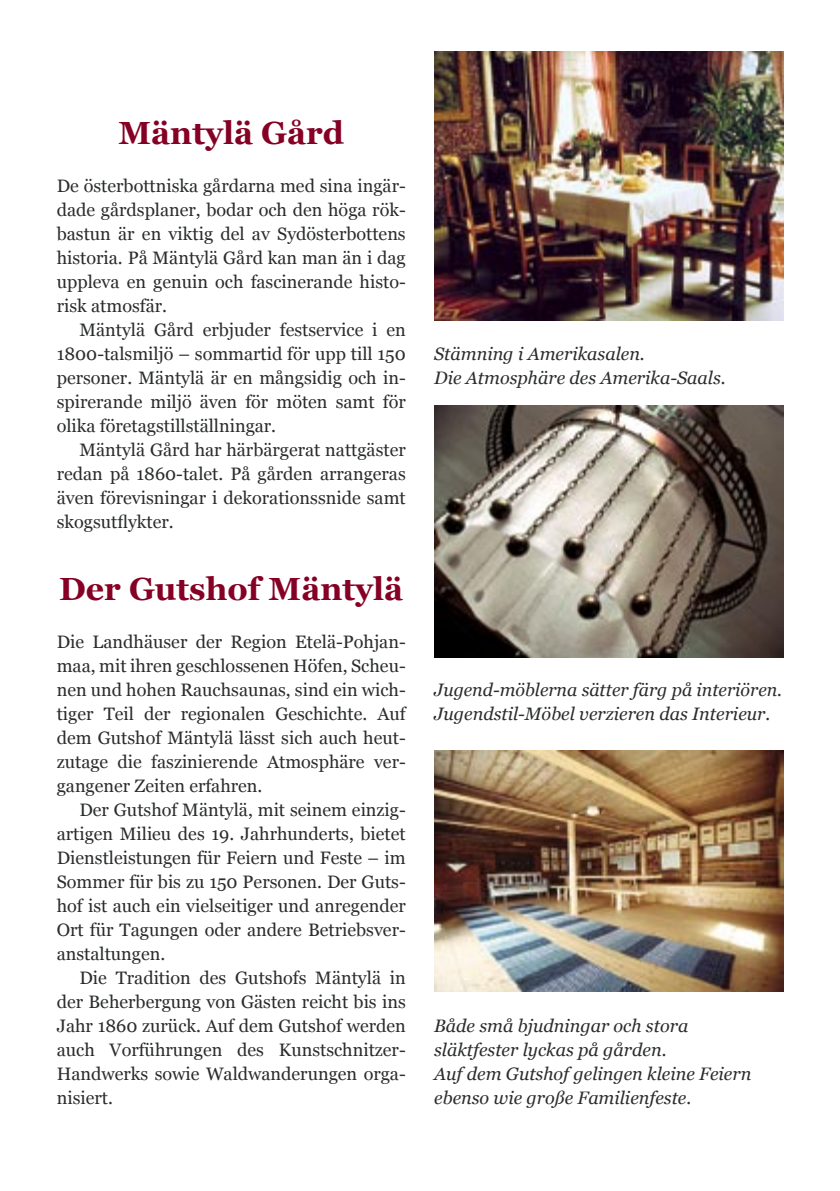
<style>
.page{position:relative;width:840px;height:1191px;background:#fff}
.page>*{position:absolute;margin:0;border:0;box-sizing:border-box;transform-origin:0 0}
.otsGeorgia16{font:700 32px "Georgia";color:#850024}
.leipis_sis_Saksa{font:18px/24px "Georgia";color:#2a2c2d;text-align:justify}
.leipis_sis{font:18px/24px "Georgia";color:#2a2c2d;text-align:justify}
.kuvatekstiRuotsi{font:italic 18px/24px "Georgia";color:#2a2c2d}
.leipisSaksa{font:18px/24px "Georgia";color:#2a2c2d;text-align:justify}
.leipisRuotsi{font:18px/24px "Georgia";color:#2a2c2d;text-align:justify}
</style>
<div class="page">
<img style="left:434px;top:51px;width:348px;height:270px">
<img style="left:434px;top:405px;width:348px;height:253px">
<img style="left:434px;top:751px;width:348px;height:240px">
<p class="otsGeorgia16" style="left:118px;top:115px;width:227px">Mäntylä Gård</p>
<p class="leipisRuotsi" style="left:57px;top:174px;width:350px">De österbottniska gårdarna med sina ingär&shy;dade gårdsplaner, bodar och den höga rök&shy;bastun är en viktig del av Sydösterbottens historia. På Mäntylä Gård kan man än i dag uppleva en genuin och fascinerande histo&shy;risk atmosfär.</p>
<p class="leipis_sis" style="left:57px;top:318px;width:350px;text-indent:23px">Mäntylä Gård erbjuder festservice i en 1800-talsmiljö – sommartid för upp till 150 personer. Mäntylä är en mångsidig och in&shy;spirerande miljö även för möten samt för olika företagstillställningar.</p>
<p class="leipis_sis" style="left:57px;top:438px;width:350px;text-indent:23px">Mäntylä Gård har härbärgerat nattgäster redan på 1860-talet. På gården arrangeras även förevisningar i dekorationssnide samt skogsutflykter.</p>
<p class="otsGeorgia16" style="left:59px;top:571px;width:345px">Der Gutshof Mäntylä</p>
<p class="leipisSaksa" style="left:57px;top:630px;width:350px">Die Landhäuser der Region Etelä-Pohjan&shy;maa, mit ihren geschlossenen Höfen, Scheu&shy;nen und hohen Rauchsaunas, sind ein wich&shy;tiger Teil der regionalen Geschichte. Auf dem Gutshof Mäntylä lässt sich auch heut&shy;zutage die faszinierende Atmosphäre ver&shy;gangener Zeiten erfahren.</p>
<p class="leipis_sis_Saksa" style="left:57px;top:798px;width:350px;text-indent:23px">Der Gutshof Mäntylä, mit seinem einzig&shy;artigen Milieu des 19. Jahrhunderts, bietet Dienstleistungen für Feiern und Feste – im Sommer für bis zu 150 Personen. Der Guts&shy;hof ist auch ein vielseitiger und anregender Ort für Tagungen oder andere Betriebsver&shy;anstaltungen.</p>
<p class="leipis_sis_Saksa" style="left:57px;top:966px;width:350px;text-indent:23px">Die Tradition des Gutshofs Mäntylä in der Beherbergung von Gästen reicht bis ins Jahr 1860 zurück. Auf dem Gutshof werden auch Vorführungen des Kunstschnitzer-Handwerks sowie Waldwanderungen orga&shy;nisiert.</p>
<p class="kuvatekstiRuotsi" style="left:434px;top:342px;width:212px">Stämning i Amerikasalen.</p>
<p class="kuvatekstiRuotsi" style="left:434px;top:366px;width:293px">Die Atmosphäre des Amerika-Saals.</p>
<p class="kuvatekstiRuotsi" style="left:434px;top:678px;width:349px">Jugend-möblerna sätter färg på interiören.</p>
<p class="kuvatekstiRuotsi" style="left:434px;top:702px;width:337px">Jugendstil-Möbel verzieren das Interieur.</p>
<p class="kuvatekstiRuotsi" style="left:434px;top:1014px;width:255px">Både små bjudningar och stora</p>
<p class="kuvatekstiRuotsi" style="left:434px;top:1038px;width:234px">släktfester lyckas på gården.</p>
<p class="kuvatekstiRuotsi" style="left:434px;top:1062px;width:318px">Auf dem Gutshof gelingen kleine Feiern ebenso wie große Familienfeste.</p>
</div>
